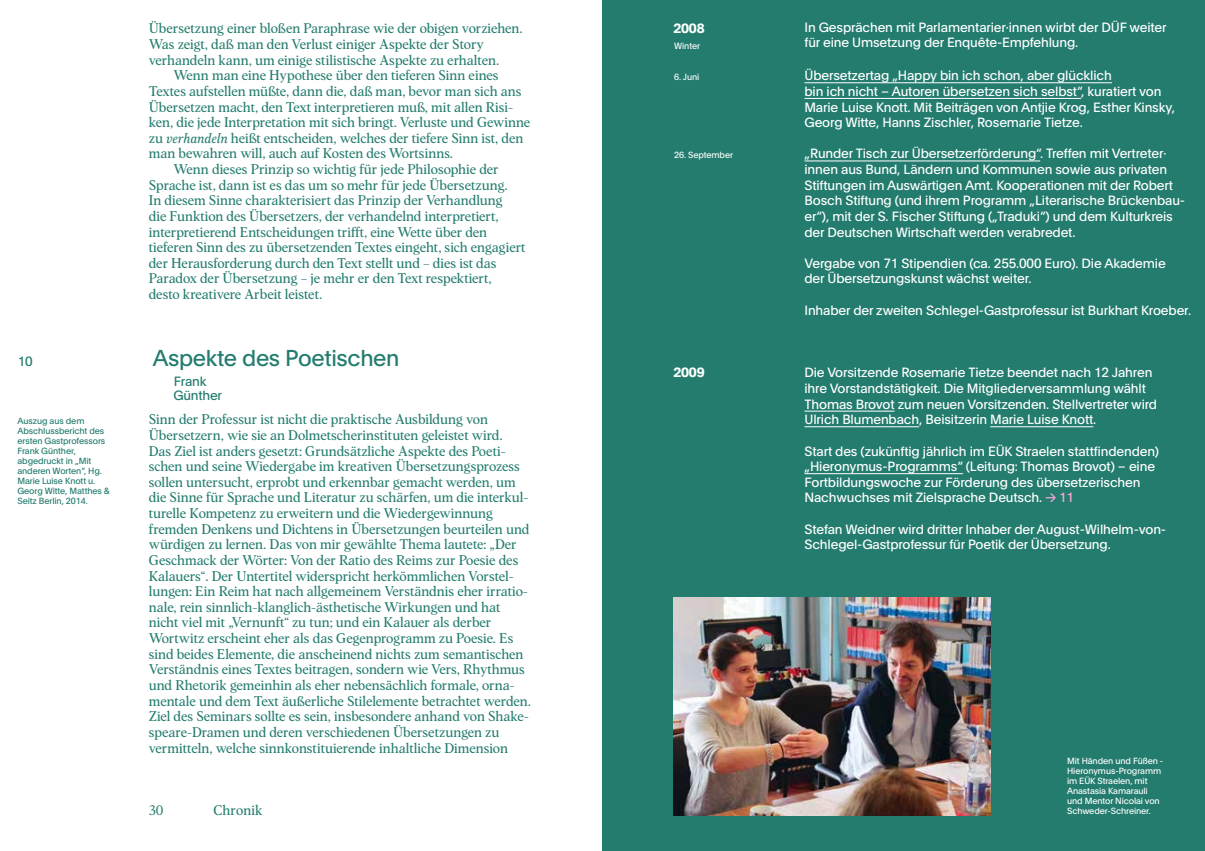
<style>
.page{position:relative;width:1205px;height:851px;background:#fff}
.page>*{position:absolute;margin:0;border:0;box-sizing:border-box;transform-origin:0 0}
.t1{font:22.5px "Plain";letter-spacing:-.015em;color:#237c6e}
.t2{font:13.75px/15.6px "Albra Text";letter-spacing:-.005em;color:#237c6e}
.t3{font:13.12px/15.6px "Plain";letter-spacing:-.01em;color:#fff}
.t4{font:13.12px/13.8px "Plain";letter-spacing:-.015em;color:#237c6e}
.t5{font:700 13.12px "Plain";letter-spacing:-.01em;color:#fff}
.t6{font:8.75px/10px "Plain";letter-spacing:-.01em;color:#237c6e}
.t7{font:8.75px/10px "Plain";letter-spacing:-.01em;color:#fff}
.s1{font-family:"ABC Gaisyr Unlicensed Trial";font-style:italic}
.s2{color:#fca6dd}
</style>
<div class="page">
<div style="left:602px;top:0;width:603px;height:850px;background:#237c6e"></div>
<hr style="left:804px;top:82px;width:308px;height:1px;background:#fff">
<hr style="left:804px;top:98px;width:277px;height:1px;background:#fff">
<hr style="left:804px;top:160px;width:236px;height:1px;background:#fff">
<hr style="left:804px;top:410px;width:90px;height:1px;background:#fff">
<hr style="left:804px;top:426px;width:115px;height:1px;background:#fff">
<hr style="left:990px;top:426px;width:103px;height:1px;background:#fff">
<hr style="left:804px;top:473px;width:159px;height:1px;background:#fff">
<img style="left:673px;top:597px;width:317px;height:218px">
<p class="t2" style="left:149px;top:20px;width:375px">Übersetzung einer bloßen Paraphrase wie der obigen vorziehen.</p>
<p class="t2" style="left:149px;top:35px;width:337px">Was zeigt, daß man den Verlust einiger Aspekte der Story</p>
<p class="t2" style="left:149px;top:51px;width:352px">verhandeln kann, um einige stilistische Aspekte zu erhalten.</p>
<p class="t2" style="left:174px;top:67px;width:326px">Wenn man eine Hypothese über den tieferen Sinn eines</p>
<p class="t2" style="left:149px;top:82px;width:374px">Textes aufstellen müßte, dann die, daß man, bevor man sich ans</p>
<p class="t2" style="left:149px;top:98px;width:366px">Übersetzen macht, den Text interpretieren muß, mit allen Risi-</p>
<p class="t2" style="left:149px;top:113px;width:383px">ken, die jede Interpretation mit sich bringt. Verluste und Gewinne</p>
<p class="t2" style="left:149px;top:129px;width:376px">zu <span class="s1">verhandeln</span> heißt entscheiden, welches der tiefere Sinn ist, den</p>
<p class="t2" style="left:149px;top:145px;width:306px">man bewahren will, auch auf Kosten des Wortsinns.</p>
<p class="t2" style="left:174px;top:160px;width:327px">Wenn dieses Prinzip so wichtig für jede Philosophie der</p>
<p class="t2" style="left:149px;top:176px;width:360px">Sprache ist, dann ist es das um so mehr für jede Übersetzung.</p>
<p class="t2" style="left:149px;top:192px;width:355px">In diesem Sinne charakterisiert das Prinzip der Verhandlung</p>
<p class="t2" style="left:149px;top:207px;width:351px">die Funktion des Übersetzers, der verhandelnd interpretiert,</p>
<p class="t2" style="left:149px;top:223px;width:340px">interpretierend Entscheidungen trifft, eine Wette über den</p>
<p class="t2" style="left:149px;top:238px;width:378px">tieferen Sinn des zu übersetzenden Textes eingeht, sich engagiert</p>
<p class="t2" style="left:149px;top:254px;width:349px">der Herausforderung durch den Text stellt und – dies ist das</p>
<p class="t2" style="left:149px;top:270px;width:344px">Paradox der Übersetzung – je mehr er den Text respektiert,</p>
<p class="t2" style="left:149px;top:285px;width:175px">desto kreativere Arbeit leistet.</p>
<p class="t4" style="left:18px;top:354px;width:16px">10</p>
<h1 class="t1" style="left:153px;top:342px;width:248px">Aspekte des Poetischen</h1>
<p class="t4" style="left:173px;top:374px;width:50px">Frank<br>Günther</p>
<p class="t2" style="left:149px;top:410px;width:384px">Sinn der Professur ist nicht die praktische Ausbildung von Übersetzern, wie sie an Dolmetscherinstituten geleistet wird.<br>Das Ziel ist anders gesetzt: Grundsätzliche Aspekte des Poeti&shy;schen und seine Wiedergabe im kreativen Übersetzungsprozess sollen untersucht, erprobt und erkennbar gemacht werden, um die Sinne für Sprache und Literatur zu schärfen, um die interkul&shy;turelle Kompetenz zu erweitern und die Wiedergewinnung fremden Denkens und Dichtens in Übersetzungen beurteilen und würdigen zu lernen. Das von mir gewählte Thema lautete: „Der Geschmack der Wörter: Von der Ratio des Reims zur Poesie des Kalauers“. Der Untertitel widerspricht herkömmlichen Vorstel&shy;lungen: Ein Reim hat nach allgemeinem Verständnis eher irratio&shy;nale, rein sinnlich-klanglich-ästhetische Wirkungen und hat nicht viel mit „Vernunft“ zu tun; und ein Kalauer als derber Wortwitz erscheint eher als das Gegenprogramm zu Poesie. Es sind beides Elemente, die anscheinend nichts zum semantischen Verständnis eines Textes beitragen, sondern wie Vers, Rhythmus und Rhetorik gemeinhin als eher nebensächlich formale, orna&shy;mentale und dem Text äußerliche Stilelemente betrachtet werden.<br>Ziel des Seminars sollte es sein, insbesondere anhand von Shake&shy;speare-Dramen und deren verschiedenen Übersetzungen zu vermitteln, welche sinnkonstituierende inhaltliche Dimension</p>
<p class="t6" style="left:17px;top:415px;width:94px">Auszug aus dem<br>Abschlussbericht des ersten Gastprofessors<br>Frank Günther, abgedruckt in „Mit anderen Worten“, Hg.<br>Marie Luise Knott u.<br>Georg Witte, Matthes &amp;<br>Seitz Berlin, 2014.</p>
<p class="t2" style="left:149px;top:801px;width:16px">30</p>
<p class="t2" style="left:213px;top:801px;width:51px">Chronik</p>
<p class="t5" style="left:673px;top:19px;width:33px">2008</p>
<p class="t7" style="left:674px;top:40px;width:27px">Winter</p>
<p class="t7" style="left:674px;top:72px;width:27px">6. Juni</p>
<p class="t7" style="left:674px;top:150px;width:60px">26. September</p>
<p class="t5" style="left:673px;top:363px;width:33px">2009</p>
<p class="t3" style="left:804px;top:19px;width:364px">In Gesprächen mit Parlamentarier·innen wirbt der DÜF weiter für eine Umsetzung der Enquête-Empfehlung.</p>
<p class="t3" style="left:804px;top:67px;width:372px">Übersetzertag „Happy bin ich schon, aber glücklich<br>bin ich nicht – Autoren übersetzen sich selbst“, kuratiert von Marie Luise Knott. Mit Beiträgen von Antjie Krog, Esther Kinsky, Georg Witte, Hanns Zischler, Rosemarie Tietze.</p>
<p class="t3" style="left:804px;top:145px;width:382px">„Runder Tisch zur Übersetzerförderung“. Treffen mit Vertreter· innen aus Bund, Ländern und Kommunen sowie aus privaten Stiftungen im Auswärtigen Amt. Kooperationen mit der Robert Bosch Stiftung (und ihrem Programm „Literarische Brückenbau&shy;er“), mit der S. Fischer Stiftung („Traduki“) und dem Kulturkreis der Deutschen Wirtschaft werden verabredet.</p>
<p class="t3" style="left:804px;top:255px;width:363px">Vergabe von 71 Stipendien (ca. 255.000 Euro). Die Akademie der Übersetzungskunst wächst weiter.</p>
<p class="t3" style="left:804px;top:301px;width:388px">Inhaber der zweiten Schlegel-Gastprofessur ist Burkhart Kroeber.</p>
<p class="t3" style="left:804px;top:364px;width:354px">Die Vorsitzende Rosemarie Tietze beendet nach 12 Jahren ihre Vorstandstätigkeit. Die Mitgliederversammlung wählt Thomas Brovot zum neuen Vorsitzenden. Stellvertreter wird Ulrich Blumenbach, Beisitzerin Marie Luise Knott.</p>
<p class="t3" style="left:804px;top:442px;width:356px">Start des (zukünftig jährlich im EÜK Straelen stattfindenden) „Hieronymus-Programms“ (Leitung: Thomas Brovot) – eine Fortbildungswoche zur Förderung des übersetzerischen Nachwuchses mit Zielsprache Deutsch. <span class="s2">→ 11</span></p>
<p class="t3" style="left:804px;top:520px;width:363px">Stefan Weidner wird dritter Inhaber der August-Wilhelm-von-<br>Schlegel-Gastprofessur für Poetik der Übersetzung.</p>
<p class="t7" style="left:1067px;top:755px;width:98px">Mit Händen und Füßen -<br>Hieronymus-Programm im EÜK Straelen, mit<br>Anastasia Kamarauli und Mentor Nicolai von<br>Schweder-Schreiner.</p>
</div>
